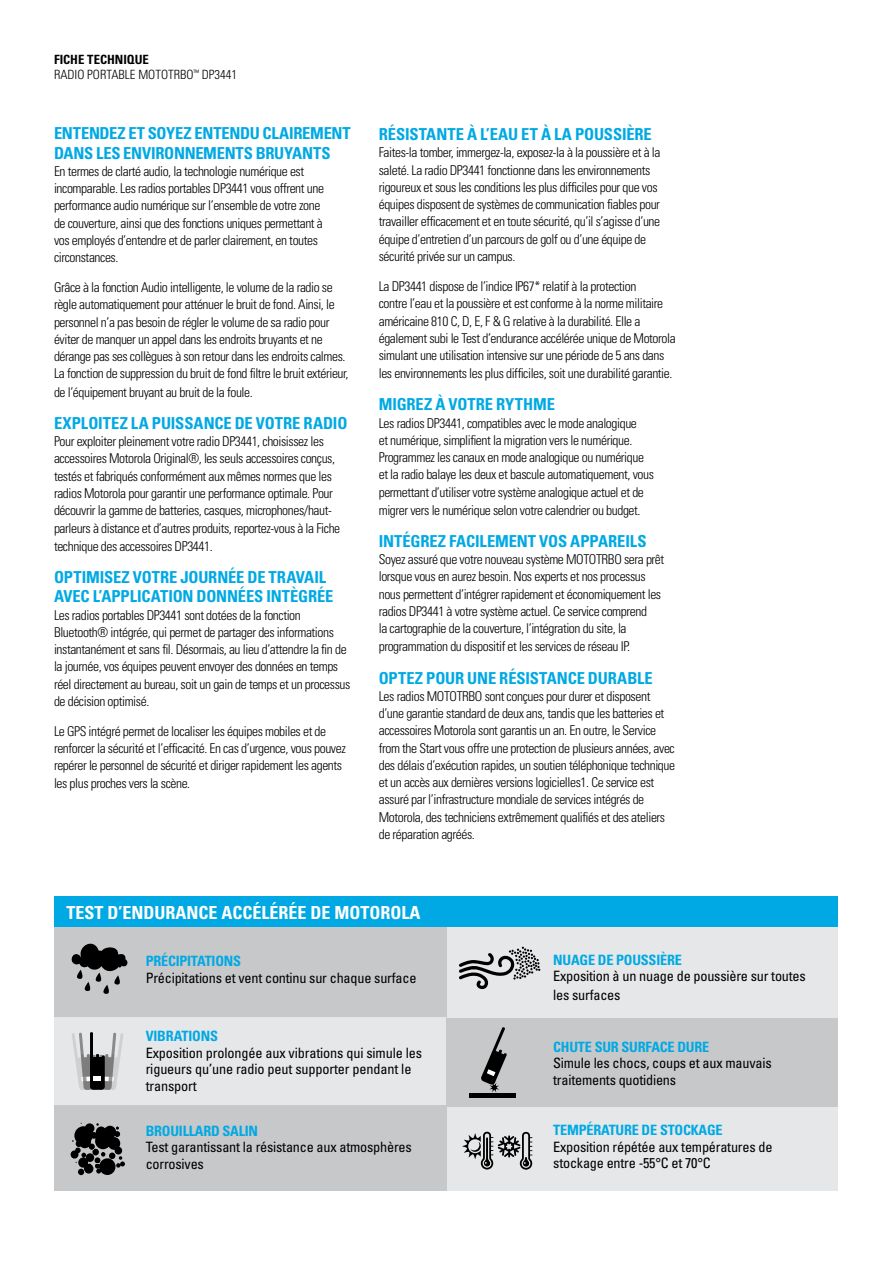
<style>
.page{position:relative;width:893px;height:1263px;background:#fff}
.page>*{position:absolute;margin:0;border:0;box-sizing:border-box;transform-origin:0 0}
.t1{font:700 condensed 18px "Univers";color:#fff}
.t2{font:700 condensed 16.5px/19.5px "Univers";letter-spacing:-.01em;color:#00a9e4}
.t3{font:condensed 14.25px/16.5px "Univers";letter-spacing:-.015em;color:#000}
.t4{font:700 condensed 14.25px "Univers";letter-spacing:-.015em;color:#00a9e4}
.t5{font:300 condensed 13.5px/17.2px "Univers";letter-spacing:-.03em;color:#000}
.t6{font:300 condensed 12.75px/15.3px "Univers";color:#000}
.s1{font-weight:700}
</style>
<div class="page">
<div style="left:54px;top:926px;width:784px;height:264px;background:#c7c8ca"></div>
<div style="left:54px;top:1017px;width:392px;height:88px;background:#e6e7e8"></div>
<div style="left:447px;top:926px;width:391px;height:91px;background:#e6e7e8"></div>
<div style="left:447px;top:1107px;width:391px;height:83px;background:#e6e7e8"></div>
<svg style="left:72px;top:943px;width:56px;height:51px"></svg>
<svg style="left:72px;top:1032px;width:51px;height:58px"></svg>
<svg style="left:71px;top:1123px;width:54px;height:52px"></svg>
<svg style="left:459px;top:947px;width:81px;height:42px"></svg>
<svg style="left:462px;top:1132px;width:70px;height:38px"></svg>
<svg style="left:481px;top:1027px;width:26px;height:65px"></svg>
<div style="left:469px;top:1093px;width:47px;height:5px;background:#000"></div>
<div style="left:54px;top:896px;width:784px;height:31px;background:#00a9e4"></div>
<p class="t6" style="left:54px;top:52px;width:185px"><span class="s1">FICHE TECHNIQUE<br></span>RADIO PORTABLE MOTOTRBO<sup>™</sup> DP3441</p>
<p class="t2" style="left:54px;top:123px;width:298px">ENTENDEZ ET SOYEZ ENTENDU CLAIREMENT<br>DANS LES ENVIRONNEMENTS BRUYANTS</p>
<p class="t5" style="left:54px;top:162px;width:271px">En termes de clarté audio, la technologie numérique est incomparable. Les radios portables DP3441 vous offrent une performance audio numérique sur l’ensemble de votre zone de couverture, ainsi que des fonctions uniques permettant à vos employés d’entendre et de parler clairement, en toutes circonstances.</p>
<p class="t5" style="left:54px;top:278px;width:296px">Grâce à la fonction Audio intelligente, le volume de la radio se règle automatiquement pour atténuer le bruit de fond. Ainsi, le personnel n’a pas besoin de régler le volume de sa radio pour éviter de manquer un appel dans les endroits bruyants et ne dérange pas ses collègues à son retour dans les endroits calmes.<br>La fonction de suppression du bruit de fond filtre le bruit extérieur, de l’équipement bruyant au bruit de la foule.</p>
<p class="t2" style="left:54px;top:413px;width:295px">EXPLOITEZ LA PUISSANCE DE VOTRE RADIO</p>
<p class="t5" style="left:54px;top:433px;width:288px">Pour exploiter pleinement votre radio DP3441, choisissez les accessoires Motorola Original®, les seuls accessoires conçus, testés et fabriqués conformément aux mêmes normes que les radios Motorola pour garantir une performance optimale. Pour découvrir la gamme de batteries, casques, microphones/haut&shy;parleurs à distance et d’autres produits, reportez-vous à la Fiche technique des accessoires DP3441.</p>
<p class="t2" style="left:54px;top:567px;width:281px">OPTIMISEZ VOTRE JOURNÉE DE TRAVAIL<br>AVEC L’APPLICATION DONNÉES INTÈGRÉE</p>
<p class="t5" style="left:54px;top:606px;width:298px">Les radios portables DP3441 sont dotées de la fonction Bluetooth® intégrée, qui permet de partager des informations instantanément et sans fil. Désormais, au lieu d’attendre la fin de la journée, vos équipes peuvent envoyer des données en temps réel directement au bureau, soit un gain de temps et un processus de décision optimisé.</p>
<p class="t5" style="left:54px;top:722px;width:293px">Le GPS intégré permet de localiser les équipes mobiles et de renforcer la sécurité et l’efficacité. En cas d’urgence, vous pouvez repérer le personnel de sécurité et diriger rapidement les agents les plus proches vers la scène.</p>
<p class="t2" style="left:379px;top:124px;width:275px">RÉSISTANTE À L’EAU ET À LA POUSSIÈRE</p>
<p class="t5" style="left:379px;top:144px;width:283px">Faites-la tomber, immergez-la, exposez-la à la poussière et à la saleté. La radio DP3441 fonctionne dans les environnements rigoureux et sous les conditions les plus difficiles pour que vos équipes disposent de systèmes de communication fiables pour travailler efficacement et en toute sécurité, qu’il s’agisse d’une équipe d’entretien d’un parcours de golf ou d’une équipe de sécurité privée sur un campus.</p>
<p class="t5" style="left:379px;top:277px;width:298px">La DP3441 dispose de l’indice IP67* relatif à la protection<br>contre l’eau et la poussière et est conforme à la norme militaire américaine 810 C, D, E, F &amp; G relative à la durabilité. Elle a également subi le Test d’endurance accélérée unique de Motorola simulant une utilisation intensive sur une période de 5 ans dans les environnements les plus difficiles, soit une durabilité garantie.</p>
<p class="t2" style="left:379px;top:394px;width:178px">MIGREZ À VOTRE RYTHME</p>
<p class="t5" style="left:379px;top:414px;width:277px">Les radios DP3441, compatibles avec le mode analogique<br>et numérique, simplifient la migration vers le numérique.<br>Programmez les canaux en mode analogique ou numérique et la radio balaye les deux et bascule automatiquement, vous permettant d’utiliser votre système analogique actuel et de migrer vers le numérique selon votre calendrier ou budget.</p>
<p class="t2" style="left:379px;top:531px;width:269px">INTÉGREZ FACILEMENT VOS APPAREILS</p>
<p class="t5" style="left:379px;top:550px;width:287px">Soyez assuré que votre nouveau système MOTOTRBO sera prêt lorsque vous en aurez besoin. Nos experts et nos processus nous permettent d’intégrer rapidement et économiquement les radios DP3441 à votre système actuel. Ce service comprend<br>la cartographie de la couverture, l’intégration du site, la programmation du dispositif et les services de réseau IP.</p>
<p class="t2" style="left:379px;top:668px;width:276px">OPTEZ POUR UNE RÉSISTANCE DURABLE</p>
<p class="t5" style="left:379px;top:687px;width:298px">Les radios MOTOTRBO sont conçues pour durer et disposent d’une garantie standard de deux ans, tandis que les batteries et accessoires Motorola sont garantis un an. En outre, le Service from the Start vous offre une protection de plusieurs années, avec des délais d’exécution rapides, un soutien téléphonique technique et un accès aux dernières versions logicielles1. Ce service est assuré par l’infrastructure mondiale de services intégrés de Motorola, des techniciens extrêmement qualifiés et des ateliers de réparation agréés.</p>
<h1 class="t1" style="left:67px;top:901px;width:356px">TEST D’ENDURANCE ACCÉLÉRÉE DE MOTOROLA</h1>
<p class="t4" style="left:146px;top:952px;width:97px">PRÉCIPITATIONS</p>
<p class="t3" style="left:146px;top:969px;width:272px">Précipitations et vent continu sur chaque surface</p>
<p class="t4" style="left:146px;top:1027px;width:74px">VIBRATIONS</p>
<p class="t3" style="left:146px;top:1044px;width:278px">Exposition prolongée aux vibrations qui simule les rigueurs qu’une radio peut supporter pendant le transport</p>
<p class="t4" style="left:146px;top:1122px;width:114px">BROUILLARD SALIN</p>
<p class="t3" style="left:146px;top:1138px;width:268px">Test garantissant la résistance aux atmosphères corrosives</p>
<p class="t4" style="left:553px;top:951px;width:130px">NUAGE DE POUSSIÈRE</p>
<p class="t3" style="left:553px;top:966px;width:254px;line-height:18.3px">Exposition à un nuage de poussière sur toutes les surfaces</p>
<p class="t4" style="left:553px;top:1038px;width:157px">CHUTE SUR SURFACE DURE</p>
<p class="t3" style="left:553px;top:1054px;width:220px">Simule les chocs, coups et aux mauvais traitements quotidiens</p>
<p class="t4" style="left:553px;top:1121px;width:171px">TEMPÉRATURE DE STOCKAGE</p>
<p class="t3" style="left:553px;top:1138px;width:221px">Exposition répétée aux températures de stockage entre -55°C et 70°C</p>
</div>
